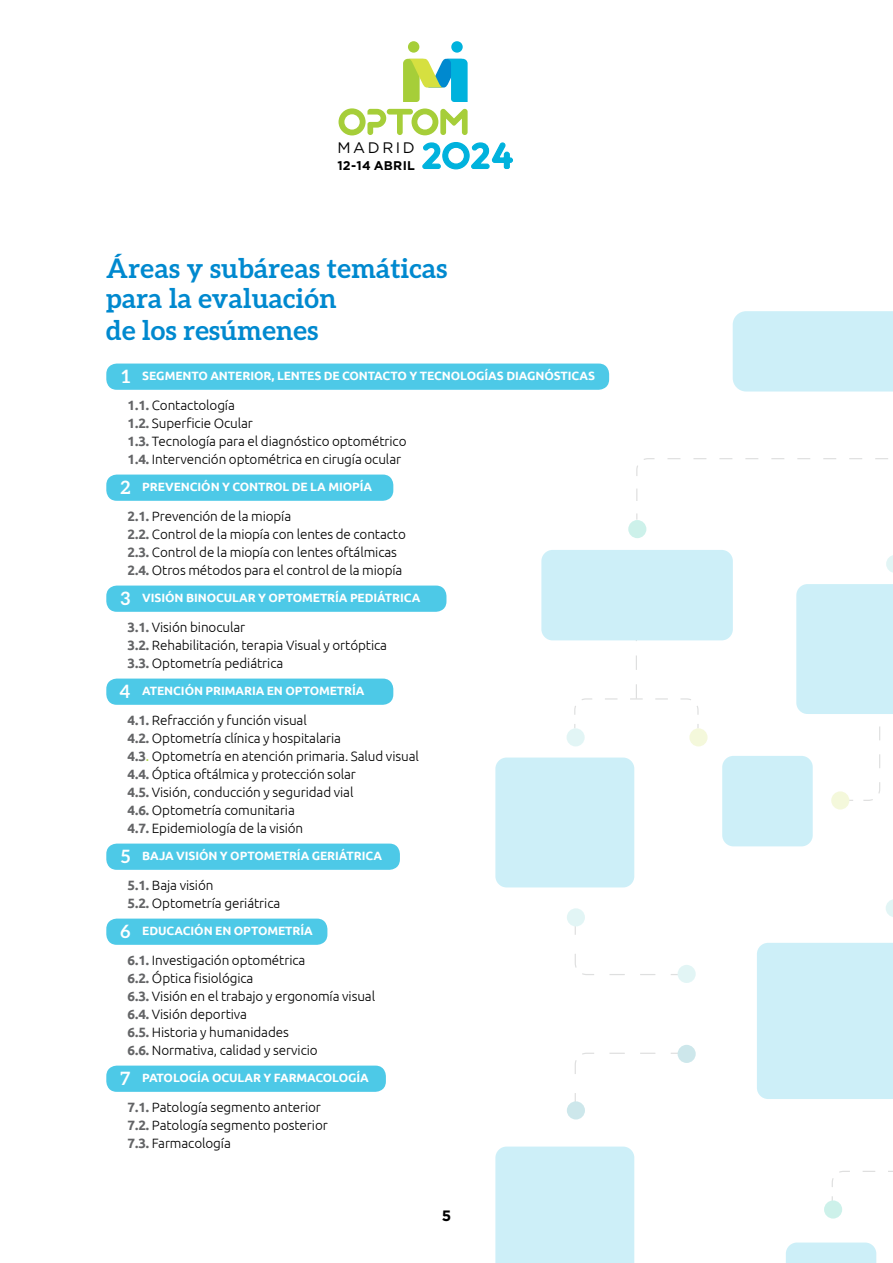
<style>
.page{position:relative;width:893px;height:1263px;background:#fff}
.page>*{position:absolute;margin:0;border:0;box-sizing:border-box;transform-origin:0 0}
.t1{font:700 27px/30px "Aleo";letter-spacing:.01em;color:#0089cf}
.t2{font:15.3px "Gotham";letter-spacing:.17em;color:#000}
.t3{font:700 15px "Gotham";color:#000}
.t4{font:300 13.5px/18px "Ubuntu";letter-spacing:-.005em;color:#000}
.t5{font:700 12.6px "Gotham";letter-spacing:.02em;color:#000}
.t6{font:700 12px "Ubuntu";letter-spacing:-.005em;color:#fff}
.s1{font-family:"Aleo";font-size:18.45px}
.s2{font-weight:700;color:#636466}
.s3{font-weight:400;color:#a6ce39}
</style>
<div class="page">
<svg style="left:422px;top:142px;width:91px;height:28px"></svg>
<svg style="left:403px;top:59px;width:65px;height:43px"></svg>
<div style="left:408px;top:41px;width:11px;height:12px;background:#a6ce39;border-radius:50%"></div>
<div style="left:451px;top:41px;width:12px;height:12px;background:#00b2dd;border-radius:50%"></div>
<svg style="left:339px;top:108px;width:129px;height:27px"></svg>
<div style="left:106px;top:364px;width:503px;height:26px;background:#4dc9e7;border-radius:11px"></div>
<div style="left:106px;top:474px;width:287px;height:27px;background:#4dc9e7;border-radius:11px"></div>
<div style="left:106px;top:585px;width:340px;height:27px;background:#4dc9e7;border-radius:11px"></div>
<div style="left:106px;top:678px;width:287px;height:27px;background:#4dc9e7;border-radius:11px"></div>
<div style="left:106px;top:843px;width:294px;height:27px;background:#4dc9e7;border-radius:11px"></div>
<div style="left:106px;top:918px;width:221px;height:27px;background:#4dc9e7;border-radius:11px"></div>
<div style="left:106px;top:1065px;width:280px;height:27px;background:#4dc9e7;border-radius:11px"></div>
<svg style="left:636px;top:458px;width:252px;height:63px"></svg>
<svg style="left:574px;top:640px;width:125px;height:88px"></svg>
<svg style="left:886px;top:899px;width:7px;height:18px"></svg>
<div style="left:831px;top:791px;width:18px;height:18px;background:#f4f8db;border-radius:50%"></div>
<svg style="left:886px;top:555px;width:7px;height:18px"></svg>
<div style="left:689px;top:728px;width:19px;height:18px;background:#f4f8db;border-radius:50%"></div>
<div style="left:566px;top:728px;width:19px;height:18px;background:#e2f5f5;border-radius:50%"></div>
<svg style="left:831px;top:1171px;width:62px;height:29px"></svg>
<div style="left:824px;top:1200px;width:18px;height:18px;background:#cdf1ea;border-radius:50%"></div>
<div style="left:628px;top:520px;width:18px;height:18px;background:#cdf1ea;border-radius:50%"></div>
<svg style="left:574px;top:924px;width:106px;height:52px"></svg>
<div style="left:567px;top:908px;width:18px;height:18px;background:#e2f5f5;border-radius:50%"></div>
<div style="left:678px;top:965px;width:18px;height:18px;background:#e2f5f5;border-radius:50%"></div>
<svg style="left:574px;top:1052px;width:106px;height:49px"></svg>
<div style="left:567px;top:1101px;width:18px;height:18px;background:#cde7eb;border-radius:50%"></div>
<div style="left:678px;top:1045px;width:18px;height:18px;background:#cde7eb;border-radius:50%"></div>
<svg style="left:786px;top:1242px;width:90px;height:21px;background:#cfeff8"></svg>
<div style="left:722px;top:756px;width:91px;height:90px;background:#cdeff8;border-radius:11px"></div>
<svg style="left:796px;top:584px;width:97px;height:217px"></svg>
<div style="left:757px;top:943px;width:136px;height:156px;background:#cdeff8"></div>
<div style="left:733px;top:311px;width:160px;height:80px;background:#cdeff8"></div>
<div style="left:541px;top:550px;width:192px;height:90px;background:#cdeff8;border-radius:11px"></div>
<div style="left:495px;top:757px;width:139px;height:130px;background:#cdeff8;border-radius:11px"></div>
<div style="left:495px;top:1146px;width:139px;height:117px;background:#cdeff8"></div>
<p class="t2" style="left:337px;top:140px;width:79px">MADRID</p>
<p class="t5" style="left:337px;top:158px;width:79px">12-14 ABRIL</p>
<h1 class="t1" style="left:106px;top:252px;width:343px">Áreas y subáreas temáticas para la evaluación</h1>
<h1 class="t1" style="left:106px;top:315px;width:213px">de los resúmenes</h1>
<p class="t6" style="left:122px;top:368px;width:371px"><span class="s1">1</span> SEGMENTO ANTERI OR, LENTES DE CONTACTO Y TECNOLOGÍAS</p>
<p class="t6" style="left:506px;top:368px;width:39px">DIAGNÓS</p>
<p class="t6" style="left:560px;top:368px;width:15px">TICAS</p>
<p class="t4" style="left:128px;top:396px;width:280px"><span class="s2">1.1.</span> Contactología<br><span class="s2">1.2.</span> Superficie Ocular<br><span class="s2">1.3.</span> Tecnología para el diagnóstico optométrico <span class="s2">1.4.</span> Intervención optométrica en cirugía ocular</p>
<p class="t6" style="left:120px;top:479px;width:69px"><span class="s1">2</span> PREVENCIÓN</p>
<p class="t6" style="left:222px;top:479px;width:145px">Y CONTROL DE LA MIOPÍA</p>
<p class="t4" style="left:128px;top:507px;width:280px"><span class="s2">2.1.</span> Prevención de la miopía<br><span class="s2">2.2.</span> Control de la miopía con lentes de contacto <span class="s2">2.3.</span> Control de la miopía con lentes oftálmicas <span class="s2">2.4.</span> Otros métodos para el control de la miopía</p>
<p class="t6" style="left:121px;top:590px;width:38px"><span class="s1">3</span> VISIÓN</p>
<p class="t6" style="left:186px;top:590px;width:149px">BIN OCULAR Y OPTOMETRÍA</p>
<p class="t6" style="left:350px;top:590px;width:50px">PEDIÁTRICA</p>
<p class="t4" style="left:128px;top:618px;width:261px"><span class="s2">3.1.</span> Visión binocular<br><span class="s2">3.2.</span> Rehabilitación, terapia Visual y ortóptica<br><span class="s2">3.3.</span> Optometría pediátrica</p>
<p class="t6" style="left:120px;top:683px;width:54px"><span class="s1">4</span> ATENCIÓN</p>
<p class="t6" style="left:206px;top:683px;width:39px">PRIMARIA</p>
<p class="t6" style="left:267px;top:683px;width:85px">EN OPTOMETRÍA</p>
<p class="t4" style="left:128px;top:711px;width:293px"><span class="s2">4.1.</span> Refracción y función visual<br><span class="s2">4.2.</span> Optometría clínica y hospitalaria<br><span class="s2">4.3</span><span class="s3">.</span> Optometría en atención primaria. Salud visual <span class="s2">4.4.</span> Óptica oftálmica y protección solar<br><span class="s2">4.5.</span> Visión, conducción y seguridad vial<br><span class="s2">4.6.</span> Optometría comunitaria<br><span class="s2">4.7.</span> Epidemiología de la visión</p>
<p class="t6" style="left:121px;top:848px;width:71px"><span class="s1">5</span> BAJA VISIÓN</p>
<p class="t6" style="left:220px;top:848px;width:77px">Y OPTOMETRÍA</p>
<p class="t6" style="left:312px;top:848px;width:50px">GERIÁTRICA</p>
<p class="t4" style="left:128px;top:876px;width:154px"><span class="s2">5.1.</span> Baja visión<br><span class="s2">5.2.</span> Optometría geriátrica</p>
<p class="t6" style="left:120px;top:923px;width:55px"><span class="s1">6</span> EDUCACIÓN</p>
<p class="t6" style="left:215px;top:923px;width:85px">EN OPTOMETRÍA</p>
<p class="t4" style="left:128px;top:951px;width:249px"><span class="s2">6.1.</span> Investigación optométrica<br><span class="s2">6.2.</span> Óptica fisiológica<br><span class="s2">6.3.</span> Visión en el trabajo y ergonomía visual<br><span class="s2">6.4.</span> Visión deportiva<br><span class="s2">6.5.</span> Historia y humanidades<br><span class="s2">6.6.</span> Normativa, calidad y servicio</p>
<p class="t6" style="left:120px;top:1070px;width:243px"><span class="s1">7</span> PATOLOGÍA OCULAR Y FARMACOLOGÍA</p>
<p class="t4" style="left:128px;top:1097px;width:202px"><span class="s2">7.1.</span> Patología segmento anterior<br><span class="s2">7.2.</span> Patología segmento posterior<br><span class="s2">7.3.</span> Farmacología</p>
<p class="t3" style="left:442px;top:1207px;width:11px">5</p>
</div>
